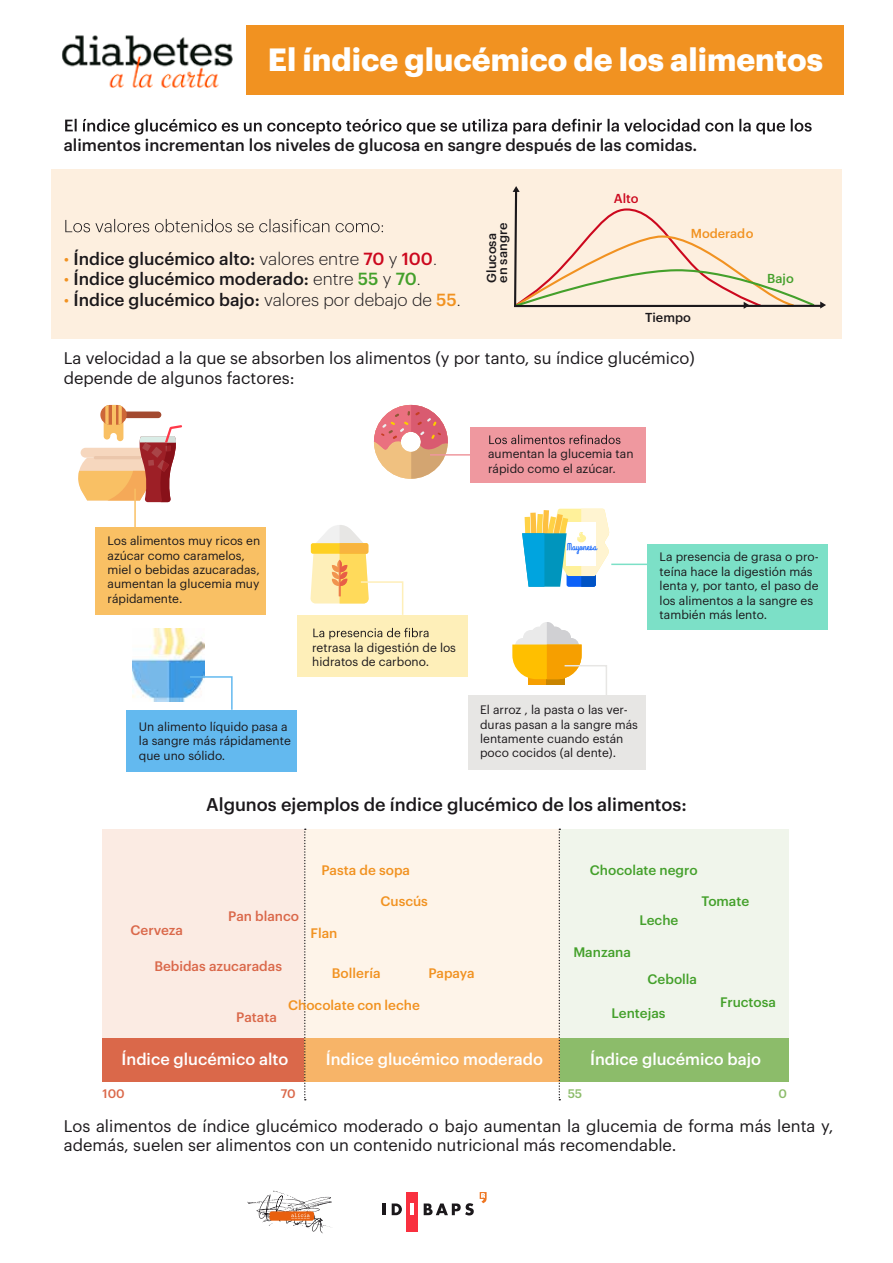
<style>
.page{position:relative;width:893px;height:1263px;background:#fff}
.page>*{position:absolute;margin:0;border:0;box-sizing:border-box;transform-origin:0 0}
.t1{font:700 31.5px "Graphik";color:#fff}
.t2{font:500 18px "Graphik";color:#1b181b}
.t3{font:500 17.1px "Graphik";color:#1b181b}
.t4{font:16.5px/19.8px "Graphik";color:#1b181b}
.t5{font:500 16.5px "Graphik";color:#1b181b}
.t6{font:500 16.2px "Graphik";color:#fff}
.t7{font:500 13.5px "Graphik";color:#44a02b}
.t8{font:500 13.5px "Graphik";color:#f19221}
.t9{font:500 13.5px "Graphik";color:#da684a}
.t10{font:500 12.75px/10.9px "Graphik";color:#1b181b}
.t11{font:500 12.75px "Graphik";color:#f19221}
.t12{font:500 12.75px "Graphik";color:#cc081e}
.t13{font:500 12.75px "Graphik";color:#44a02b}
.t14{font:500 12.15px "Graphik";color:#da684a}
.t15{font:500 12.15px "Graphik";color:#8cbc6a}
.t16{font:12px/14.4px "Graphik";color:#1b181b}
.t17{font:10.2px "Grand Hotel";color:#0c61f9}
.s1{font-weight:300;color:#f19221}
.s2{font-weight:300}
.s3{color:#cc081e}
.s4{color:#44a02b}
.s5{color:#f19221}
</style>
<div class="page">
<div style="left:247px;top:26px;width:597px;height:69px;background:#f19221"></div>
<svg style="left:65px;top:119px;width:747px;height:16px"></svg>
<div style="left:102px;top:1038px;width:203px;height:44px;background:#da684a"></div>
<div style="left:102px;top:829px;width:203px;height:209px;background:#fbebe3"></div>
<div style="left:305px;top:829px;width:255px;height:209px;background:#fef4e9"></div>
<div style="left:560px;top:829px;width:229px;height:209px;background:#f0f5eb"></div>
<div style="left:305px;top:1038px;width:255px;height:44px;background:#f7b468"></div>
<div style="left:560px;top:1038px;width:229px;height:44px;background:#8cbc6a"></div>
<svg style="left:304px;top:828px;width:2px;height:272px"></svg>
<svg style="left:559px;top:828px;width:1px;height:272px"></svg>
<div style="left:51px;top:169px;width:791px;height:170px;background:#fdefdf"></div>
<svg style="left:65px;top:219px;width:318px;height:13px"></svg>
<svg style="left:513px;top:186px;width:313px;height:123px"></svg>
<div style="left:126px;top:710px;width:171px;height:62px;background:#63b9ef"></div>
<img style="left:133px;top:628px;width:72px;height:74px">
<svg style="left:189px;top:675px;width:44px;height:35px"></svg>
<div style="left:297px;top:616px;width:171px;height:61px;background:#feefb9"></div>
<svg style="left:313px;top:628px;width:115px;height:11px"></svg>
<svg style="left:310px;top:525px;width:94px;height:91px"></svg>
<div style="left:95px;top:527px;width:171px;height:88px;background:#f9c064"></div>
<hr style="left:134px;top:489px;width:2px;height:43px;background:#f9c064">
<div style="left:468px;top:696px;width:178px;height:74px;background:#e7e6e4"></div>
<svg style="left:512px;top:622px;width:96px;height:74px"></svg>
<svg style="left:78px;top:405px;width:104px;height:97px"></svg>
<div style="left:648px;top:544px;width:180px;height:85px;background:#7ce0c7"></div>
<hr style="left:611px;top:564px;width:52px;height:1px;background:#7ce0c7">
<div style="left:470px;top:427px;width:176px;height:56px;background:#ef989f"></div>
<svg style="left:489px;top:435px;width:131px;height:9px"></svg>
<svg style="left:374px;top:405px;width:74px;height:74px"></svg>
<hr style="left:430px;top:454px;width:58px;height:2px;background:#ef989f">
<svg style="left:522px;top:509px;width:87px;height:78px"></svg>
<img style="left:61px;top:35px;width:172px;height:53px">
<svg style="left:247px;top:1191px;width:85px;height:42px"></svg>
<svg style="left:480px;top:1192px;width:7px;height:11px"></svg>
<div style="left:406px;top:1192px;width:11px;height:40px;background:#f9303f"></div>
<svg style="left:382px;top:1203px;width:3px;height:12px"></svg>
<svg style="left:392px;top:1203px;width:10px;height:12px"></svg>
<svg style="left:424px;top:1203px;width:50px;height:12px"></svg>
<svg style="left:410px;top:1203px;width:3px;height:12px"></svg>
<h1 class="t1" style="left:268px;top:35px;width:557px">El índice glucémico de los alimentos</h1>
<h3 class="t5" style="left:64px;top:133px;width:635px">alimentos incrementan los niveles de glucosa en sangre después de las comidas.</h3>
<h3 class="t3" style="left:64px;top:245px;width:375px"><span class="s1">•</span> Índice glucémico alto: <span class="s2">valores entre</span> <span class="s3">70</span> <span class="s2">y</span> <span class="s3">100</span><span class="s2">.</span></h3>
<h3 class="t3" style="left:64px;top:266px;width:358px"><span class="s1">•</span> Índice glucémico moderado: <span class="s2">entre</span> <span class="s4">55</span> <span class="s2">y</span> <span class="s4">70</span><span class="s2">.</span></h3>
<h3 class="t3" style="left:64px;top:287px;width:399px"><span class="s1">•</span> Índice glucémico bajo: <span class="s2">valores por debajo de</span> <span class="s5">55</span><span class="s2">.</span></h3>
<p class="t10" style="left:485px;top:283px;width:61px;rotate:-90deg">Glucosa en sangre</p>
<p class="t12" style="left:614px;top:189px;width:26px">Alto</p>
<p class="t11" style="left:691px;top:223px;width:64px">Moderado</p>
<p class="t10" style="left:645px;top:311px;width:47px">Tiempo</p>
<h3 class="t4" style="left:64px;top:347px;width:632px">La velocidad a la que se absorben los alimentos (y por tanto, su índice glucémico) depende de algunos factores:</h3>
<p class="t13" style="left:767px;top:268px;width:28px">Bajo</p>
<p class="t16" style="left:488px;top:446px;width:147px">aumentan la glucemia tan rápido como el azúcar.</p>
<p class="t16" style="left:108px;top:533px;width:154px">Los alimentos muy ricos en azúcar como caramelos, miel o bebidas azucaradas, aumentan la glucemia muy rápidamente.</p>
<p class="t16" style="left:139px;top:718px;width:153px">Un alimento líquido pasa a la sangre más rápidamente que uno sólido.</p>
<p class="t16" style="left:312px;top:639px;width:145px">retrasa la digestión de los hidratos de carbono.</p>
<p class="t17" style="left:567px;top:540px;width:31px">Mayonesa</p>
<p class="t16" style="left:660px;top:549px;width:161px">La presencia de grasa o pro&shy;teína hace la digestión más lenta y, por tanto, el paso de los alimentos a la sangre es también más lento.</p>
<p class="t16" style="left:480px;top:702px;width:159px">El arroz , la pasta o las ver&shy;duras pasan a la sangre más lentamente cuando están poco cocidos (al dente).</p>
<h2 class="t2" style="left:206px;top:791px;width:482px">Algunos ejemplos de índice glucémico de los alimentos:</h2>
<p class="t8" style="left:321px;top:860px;width:90px">Pasta de sopa</p>
<p class="t7" style="left:590px;top:860px;width:109px">Chocolate negro</p>
<p class="t8" style="left:381px;top:891px;width:49px">Cuscús</p>
<p class="t7" style="left:701px;top:891px;width:49px">Tomate</p>
<p class="t9" style="left:228px;top:906px;width:72px">Pan blanco</p>
<p class="t9" style="left:154px;top:956px;width:129px">Bebidas azucaradas</p>
<p class="t9" style="left:131px;top:920px;width:54px">Cerveza</p>
<p class="t8" style="left:311px;top:923px;width:28px">Flan</p>
<p class="t8" style="left:332px;top:963px;width:50px">Bollería</p>
<p class="t8" style="left:428px;top:963px;width:48px">Papaya</p>
<p class="t7" style="left:573px;top:942px;width:59px">Manzana</p>
<p class="t7" style="left:639px;top:909px;width:40px">Leche</p>
<p class="t7" style="left:648px;top:968px;width:51px">Cebolla</p>
<p class="t9" style="left:236px;top:1007px;width:42px">Patata</p>
<p class="t8" style="left:288px;top:995px;width:133px">Chocolate con leche</p>
<p class="t7" style="left:612px;top:1003px;width:55px">Lentejas</p>
<p class="t7" style="left:720px;top:992px;width:57px">Fructosa</p>
<h3 class="t6" style="left:122px;top:1047px;width:168px">Índice glucémico alto</h3>
<h3 class="t6" style="left:326px;top:1047px;width:219px">Índice glucémico moderado</h3>
<h3 class="t6" style="left:590px;top:1047px;width:173px">Índice glucémico bajo</h3>
<p class="t14" style="left:103px;top:1084px;width:24px">100</p>
<p class="t14" style="left:281px;top:1084px;width:16px">70</p>
<p class="t15" style="left:568px;top:1084px;width:16px">55</p>
<p class="t15" style="left:779px;top:1084px;width:10px">0</p>
<h3 class="t4" style="left:64px;top:1114px;width:771px">Los alimentos de índice glucémico moderado o bajo aumentan la glucemia de forma más lenta y, además, suelen ser alimentos con un contenido nutricional más recomendable.</h3>
</div>
